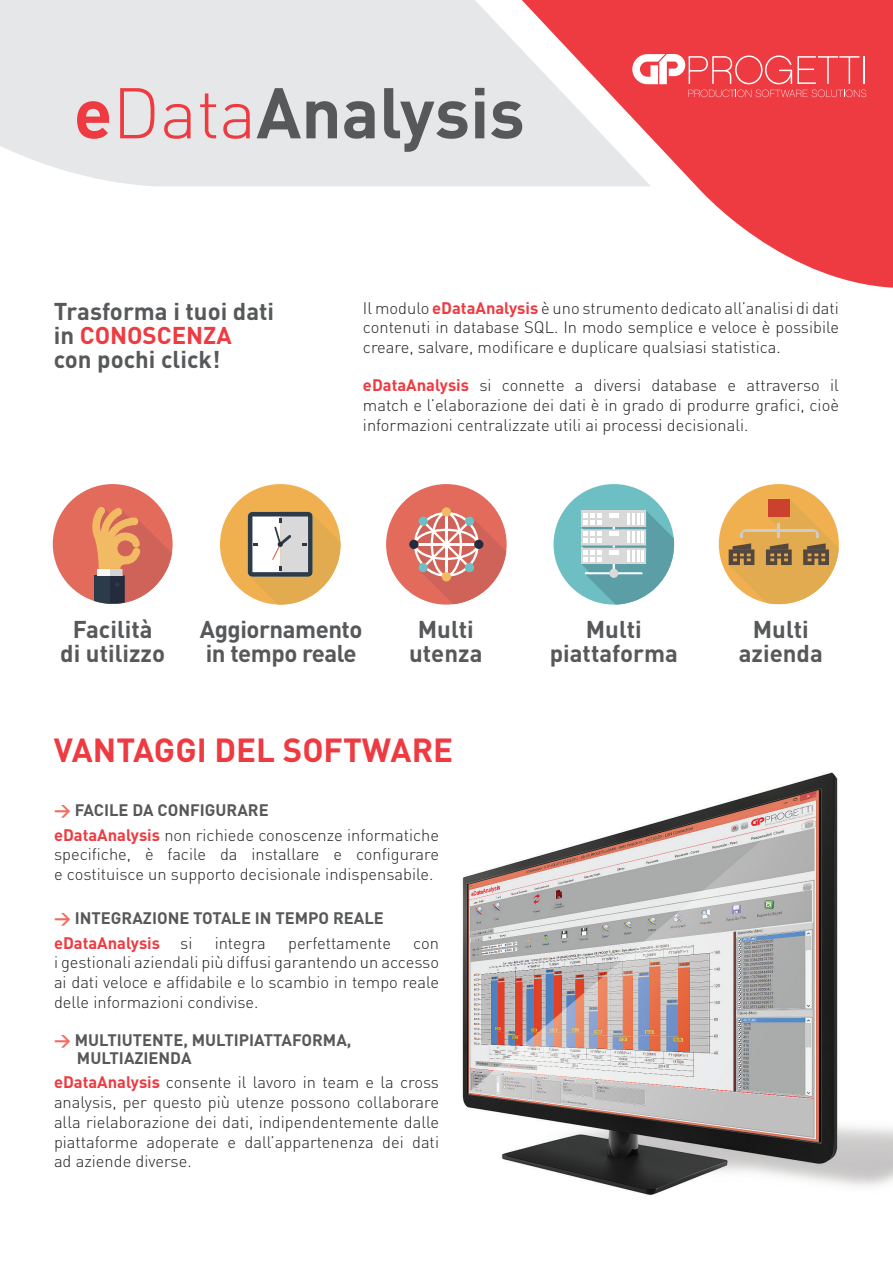
<style>
.page{position:relative;width:893px;height:1263px;background:#fff}
.page>*{position:absolute;margin:0;border:0;box-sizing:border-box;transform-origin:0 0}
.t1{font:700 70.5px "DIN";color:#57585a}
.t2{font:700 33px "DIN";color:#ee3a41}
.t3{font:700 24px/24px "DIN";color:#57585a;text-align:center}
.t4{font:700 24px/24px "DIN";letter-spacing:-.02em;color:#57585a}
.t5{font:300 16.5px/19.8px "DIN";color:#231f20;text-align:justify}
.t6{font:700 16.5px/24.3px "DIN";color:#57585a}
.s1{color:#ee3a41}
.s2{font-weight:300;color:#ee3a41}
.s3{font-weight:700;color:#ee3a41}
.s4{font-weight:700;color:#f26a5d}
.s5{font-weight:700;color:#57585a}
.s6{color:#f26a5d}
.s7{font-weight:300;color:#231f20}
</style>
<div class="page">
<img style="left:462px;top:772px;width:431px;height:423px">
<div style="left:0;top:0;width:507px;height:186px;background:#e6e7e9"></div>
<svg style="left:507px;top:0;width:386px;height:288px;fill:#ee3a41"></svg>
<div style="left:386px;top:484px;width:121px;height:121px;background:#e36b5c;border-radius:50%"></div>
<svg style="left:409px;top:507px;width:97px;height:97px"></svg>
<div style="left:474px;top:540px;width:9px;height:9px;background:#242b3d;border-radius:50%"></div>
<div style="left:409px;top:540px;width:10px;height:9px;background:#242b3d;border-radius:50%"></div>
<div style="left:442px;top:572px;width:9px;height:9px;background:#f2ba63;border-radius:50%"></div>
<div style="left:465px;top:563px;width:9px;height:9px;background:#6ebfc4;border-radius:50%"></div>
<div style="left:419px;top:516px;width:9px;height:10px;background:#6ebfc4;border-radius:50%"></div>
<div style="left:465px;top:516px;width:9px;height:10px;background:#6ebfc4;border-radius:50%"></div>
<div style="left:419px;top:563px;width:9px;height:9px;background:#6ebfc4;border-radius:50%"></div>
<div style="left:442px;top:507px;width:9px;height:9px;background:#f2ba63;border-radius:50%"></div>
<div style="left:220px;top:484px;width:120px;height:121px;background:#f0b04f;border-radius:50%"></div>
<svg style="left:248px;top:512px;width:92px;height:93px"></svg>
<div style="left:553px;top:484px;width:121px;height:121px;background:#6ebfc4;border-radius:50%"></div>
<svg style="left:581px;top:511px;width:93px;height:94px"></svg>
<div style="left:719px;top:484px;width:120px;height:120px;background:#f0b04f;border-radius:50%"></div>
<svg style="left:729px;top:499px;width:110px;height:105px"></svg>
<div style="left:768px;top:499px;width:22px;height:5px;background:#cc402e"></div>
<div style="left:768px;top:505px;width:22px;height:6px;background:#cc402e"></div>
<div style="left:768px;top:512px;width:22px;height:5px;background:#cc402e"></div>
<svg style="left:632px;top:54px;width:227px;height:30px"></svg>
<hr style="left:863px;top:56px;width:2px;height:28px;background:#fff">
<svg style="left:688px;top:90px;width:178px;height:7px"></svg>
<div style="left:53px;top:484px;width:120px;height:120px;background:#e36b5c;border-radius:50%"></div>
<svg style="left:110px;top:603px;width:13px;height:1px"></svg>
<svg style="left:91px;top:506px;width:81px;height:97px"></svg>
<h1 class="t1" style="left:74px;top:67px;width:452px"><span class="s1">e</span><span class="s2">Data</span>Analysis</h1>
<h3 class="t3" style="left:54px;top:298px;width:222px;text-align:left">Trasforma i tuoi dati in <span class="s1">CONOSCENZA </span>con pochi click!</h3>
<p class="t5" style="left:363px;top:297px;width:477px">Il modulo <span class="s3">eDataAnalysis</span> è uno strumento dedicato all’analisi di dati contenuti in database SQL. In modo semplice e veloce è possibile creare, salvare, modificare e duplicare qualsiasi statistica.</p>
<p class="t5" style="left:363px;top:375px;width:477px"><span class="s3">eDataAnalysis</span> si connette a diversi database e attraverso il match e l’elaborazione dei dati è in grado di produrre grafici, cioè informazioni centralizzate utili ai processi decisionali.</p>
<h3 class="t3" style="left:60px;top:616px;width:106px">Facilità di utilizzo</h3>
<h3 class="t4" style="left:200px;top:616px;width:164px">Aggiornamento in tempo reale</h3>
<h3 class="t3" style="left:409px;top:616px;width:75px">Multi utenza</h3>
<h3 class="t3" style="left:550px;top:616px;width:130px">Multi piattaforma</h3>
<h3 class="t3" style="left:739px;top:616px;width:86px">Multi azienda</h3>
<h2 class="t2" style="left:54px;top:728px;width:401px">VANTAGGI DEL SOFTWARE</h2>
<p class="t5" style="left:54px;top:798px;width:387px;line-height:24.3px"><span class="s4">&gt;</span> <span class="s5">FACILE DA CONFIGURARE<br></span><span class="s3">eDataAnalysis</span> non richiede conoscenze informatiche</p>
<p class="t5" style="left:54px;top:844px;width:387px">specifiche, è facile da installare e configurare e costituisce un supporto decisionale indispensabile.</p>
<p class="t6" style="left:54px;top:905px;width:331px"><span class="s6">&gt;</span> INTEGRAZIONE TOTALE IN TEMPO REALE <span class="s1">eDataAnalysis</span> <span class="s7">si</span></p>
<p class="t5" style="left:215px;top:933px;width:53px">integra</p>
<p class="t5" style="left:288px;top:933px;width:104px">perfettamente</p>
<p class="t5" style="left:54px;top:933px;width:387px;text-indent:359px">con i gestionali aziendali più diffusi garantendo un accesso ai dati veloce e affidabile e lo scambio in tempo reale delle informazioni condivise.</p>
<p class="t6" style="left:77px;top:1030px;width:276px;line-height:18px;text-indent:-23px"><span class="s6">&gt;</span> MULTIUTENTE, MULTIPIATTAFORMA,<br>MULTIAZIENDA</p>
<p class="t5" style="left:54px;top:1072px;width:387px"><span class="s3">eDataAnalysis</span> consente il lavoro in team e la cross analysis, per questo più utenze possono collaborare alla rielaborazione dei dati, indipendentemente dalle piattaforme adoperate e dall’appartenenza dei dati ad aziende diverse.</p>
</div>
